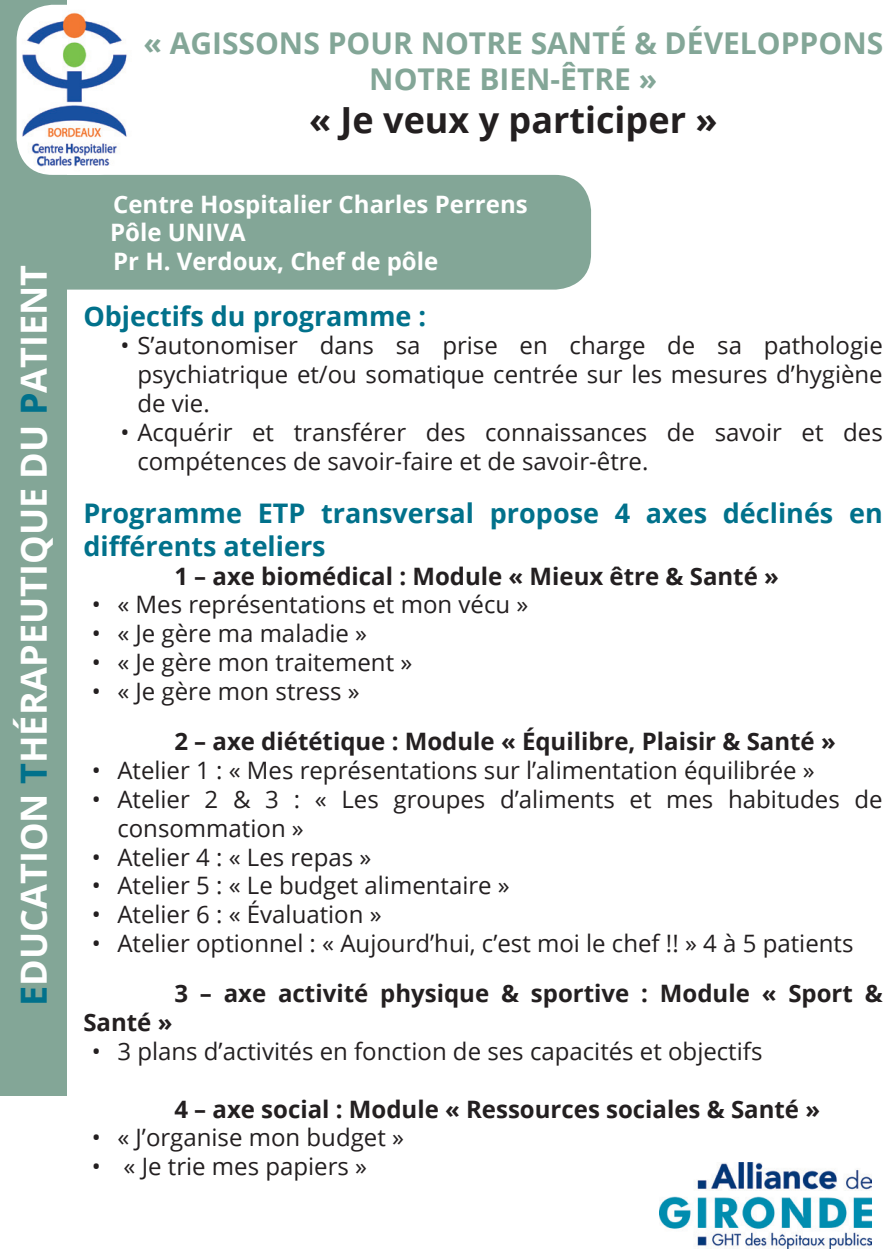
<style>
.page{position:relative;width:893px;height:1259px;background:#fff}
.page>*{position:absolute;margin:0;border:0;box-sizing:border-box;transform-origin:0 0}
.t1{font:700 36px "Open Sans";color:#fff}
.t2{font:700 36px "Open Sans";color:#231f20}
.t3{font:700 30px/36px "Open Sans";color:#83a697;text-align:center}
.t4{font:700 27px/32.4px "Open Sans";color:#01718b}
.t5{font:24px/28.8px "Open Sans";color:#231f20}
.t6{font:700 24px "Open Sans";color:#231f20}
.t7{font:700 24px "Open Sans";color:#fff}
.s1{color:#01718b}
</style>
<div class="page">
<div style="left:17px;top:175px;width:574px;height:115px;background:#83a697;border-radius:36px"></div>
<div style="left:0;top:0;width:66px;height:1096px;background:#83a697"></div>
<img style="left:17px;top:5px;width:117px;height:170px">
<img style="left:659px;top:1162px;width:213px;height:86px">
<p class="t1" style="left:8px;top:1006px;width:742px;rotate:-90deg"><span class="s1">E</span>DUCATION <span class="s1">T</span>HÉRAPEUTIQUE DU <span class="s1">P</span>ATIENT</p>
<p class="t3" style="left:143px;top:24px;width:741px">« AGISSONS POUR NOTRE SANTÉ &amp; DÉVELOPPONS<br>NOTRE BIEN-ÊTRE »</p>
<p class="t2" style="left:309px;top:95px;width:410px">« Je veux y participer »</p>
<p class="t7" style="left:113px;top:187px;width:416px">Centre Hospitalier Charles Perrens</p>
<p class="t7" style="left:110px;top:216px;width:137px">Pôle UNIVA</p>
<p class="t7" style="left:113px;top:245px;width:327px">Pr H. Verdoux, Chef de pôle</p>
<p class="t4" style="left:83px;top:299px;width:344px">Objectifs du programme :</p>
<p class="t5" style="left:137px;top:331px;width:747px;text-align:justify;text-indent:-17px">• S’autonomiser dans sa prise en charge de sa pathologie psychiatrique et/ou somatique centrée sur les mesures d’hygiène de vie.</p>
<p class="t5" style="left:137px;top:417px;width:747px;text-indent:-17px">• Acquérir et transférer des connaissances de savoir et des compétences de savoir-faire et de savoir-être.</p>
<p class="t4" style="left:83px;top:497px;width:801px">Programme ETP transversal propose 4 axes déclinés en différents ateliers</p>
<p class="t6" style="left:174px;top:559px;width:606px">1 – axe biomédical : Module « Mieux être &amp; Santé »</p>
<p class="t5" style="left:92px;top:590px;width:438px">• « Mes représentations et mon vécu »</p>
<p class="t5" style="left:92px;top:618px;width:277px">• « Je gère ma maladie »</p>
<p class="t5" style="left:92px;top:647px;width:322px">• « Je gère mon traitement »</p>
<p class="t5" style="left:92px;top:676px;width:269px">• « Je gère mon stress »</p>
<p class="t6" style="left:174px;top:724px;width:663px">2 – axe diététique : Module « Équilibre, Plaisir &amp; Santé »</p>
<p class="t5" style="left:92px;top:755px;width:724px">• Atelier 1 : « Mes représentations sur l’alimentation équilibrée »</p>
<p class="t5" style="left:117px;top:784px;width:767px;text-indent:-26px">• Atelier 2 &amp; 3 : « Les groupes d’aliments et mes habitudes de consommation »</p>
<p class="t5" style="left:92px;top:842px;width:281px">• Atelier 4 : « Les repas »</p>
<p class="t5" style="left:92px;top:870px;width:420px">• Atelier 5 : « Le budget alimentaire »</p>
<p class="t5" style="left:92px;top:899px;width:291px">• Atelier 6 : « Évaluation »</p>
<p class="t5" style="left:92px;top:928px;width:763px">• Atelier optionnel : « Aujourd’hui, c’est moi le chef !! » 4 à 5 patients</p>
<p class="t6" style="left:174px;top:976px;width:710px">3 – axe activité physique &amp; sportive : Module « Sport &amp;</p>
<p class="t6" style="left:83px;top:1005px;width:91px">Santé »</p>
<p class="t5" style="left:92px;top:1036px;width:672px">• 3 plans d’activités en fonction de ses capacités et objectifs</p>
<p class="t6" style="left:174px;top:1092px;width:647px">4 – axe social : Module « Ressources sociales &amp; Santé »</p>
<p class="t5" style="left:92px;top:1122px;width:314px">• « J’organise mon budget »</p>
<p class="t5" style="left:92px;top:1151px;width:277px">• « Je trie mes papiers »</p>
</div>
